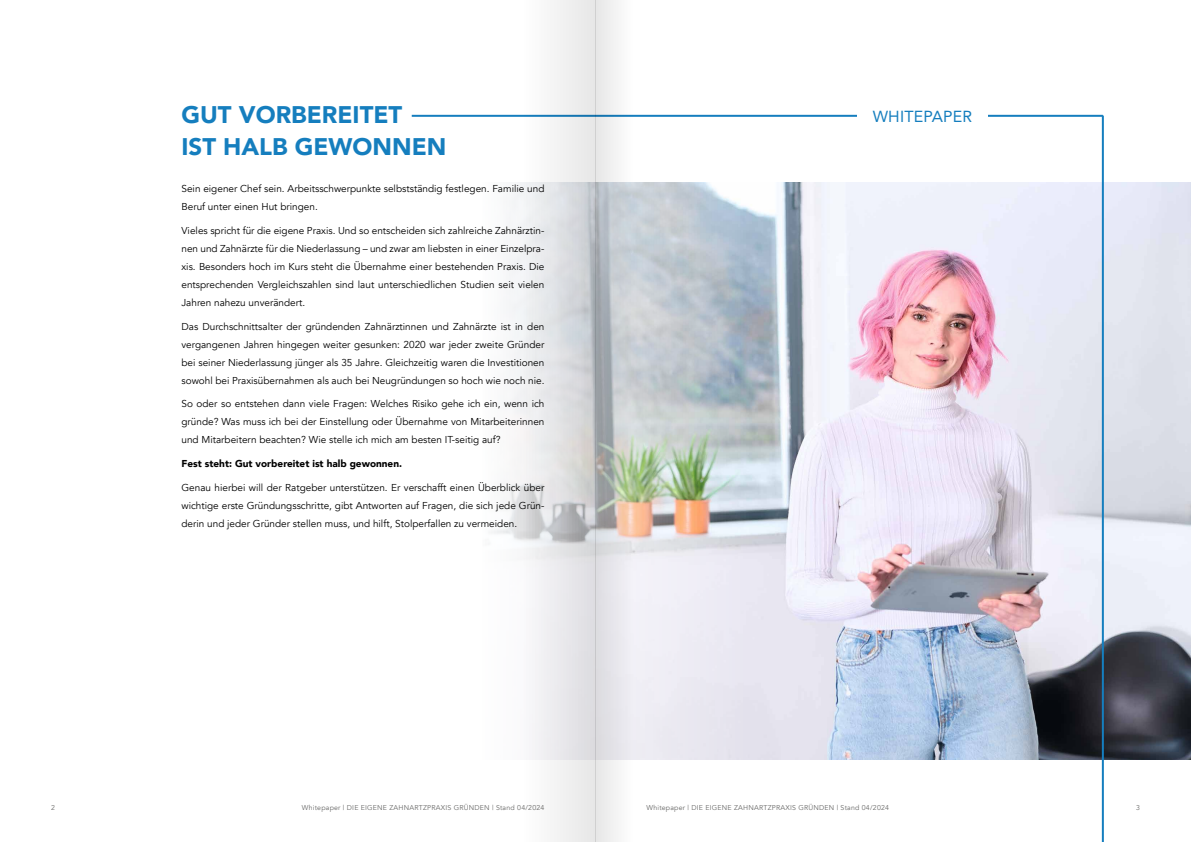
<style>
.page{position:relative;width:1191px;height:842px;background:#fff}
.page>*{position:absolute;margin:0;border:0;box-sizing:border-box;transform-origin:0 0}
.t1{font:900 24px/32px "Avenir";color:#157ebe}
.t2{font:16px "Avenir";letter-spacing:.01em;color:#157ebe}
.t3{font:10px/18px "Avenir";color:#000;text-align:justify}
.t4{font:900 10px "Avenir";color:#000}
.t5{font:7px "Avenir";letter-spacing:.03em;color:#686867}
</style>
<div class="page">
<img style="left:491px;top:182px;width:700px;height:577px">
<hr style="left:412px;top:115px;width:690px;height:2px;background:#157ebe">
<div style="left:857px;top:106px;width:130px;height:16px;background:#fff"></div>
<hr style="left:1101px;top:116px;width:2px;height:726px;background:#157ebe">
<svg style="left:595px;top:0;width:39px;height:842px"></svg>
<svg style="left:520px;top:0;width:75px;height:842px;fill:#ededef"></svg>
<h1 class="t1" style="left:181px;top:98px;width:266px">GUT VORBEREITET<br>IST HALB GEWONNEN</h1>
<p class="t3" style="left:181px;top:180px;width:364px">Sein eigener Chef sein. Arbeitsschwerpunkte selbstständig festlegen. Familie und<br>Beruf unter einen Hut bringen.</p>
<p class="t3" style="left:181px;top:222px;width:364px">Vieles spricht für die eigene Praxis. Und so entscheiden sich zahlreiche Zahnärztin&shy;nen und Zahnärzte für die Niederlassung – und zwar am liebsten in einer Einzelpra&shy;xis. Besonders hoch im Kurs steht die Übernahme einer bestehenden Praxis. Die entsprechenden Vergleichszahlen sind laut unterschiedlichen Studien seit vielen Jahren nahezu unverändert.</p>
<p class="t3" style="left:181px;top:317px;width:364px">Das Durchschnittsalter der gründenden Zahnärztinnen und Zahnärzte ist in den vergangenen Jahren hingegen weiter gesunken: 2020 war jeder zweite Gründer bei seiner Niederlassung jünger als 35 Jahre. Gleichzeitig waren die Investitionen sowohl bei Praxisübernahmen als auch bei Neugründungen so hoch wie noch nie.</p>
<p class="t3" style="left:181px;top:395px;width:364px">So oder so entstehen dann viele Fragen: Welches Risiko gehe ich ein, wenn ich gründe? Was muss ich bei der Einstellung oder Übernahme von Mitarbeiterinnen und Mitarbeitern beachten? Wie stelle ich mich am besten IT-seitig auf?</p>
<p class="t4" style="left:181px;top:455px;width:222px">Fest steht: Gut vorbereitet ist halb gewonnen.</p>
<p class="t3" style="left:181px;top:478px;width:364px">Genau hierbei will der Ratgeber unterstützen. Er verschafft einen Überblick über wichtige erste Gründungsschritte, gibt Antworten auf Fragen, die sich jede Grün&shy;derin und jeder Gründer stellen muss, und hilft, Stolperfallen zu vermeiden.</p>
<h2 class="t2" style="left:872px;top:103px;width:101px">WHITEPAPER</h2>
<p class="t5" style="left:51px;top:803px;width:5px">2</p>
<p class="t5" style="left:302px;top:803px;width:244px">Whitepaper | DIE EIGENE ZAHNARTZPRAXIS GRÜNDEN | Stand 04/2024</p>
<p class="t5" style="left:646px;top:803px;width:244px">Whitepaper | DIE EIGENE ZAHNARTZPRAXIS GRÜNDEN | Stand 04/2024</p>
<p class="t5" style="left:1136px;top:803px;width:5px">3</p>
</div>
